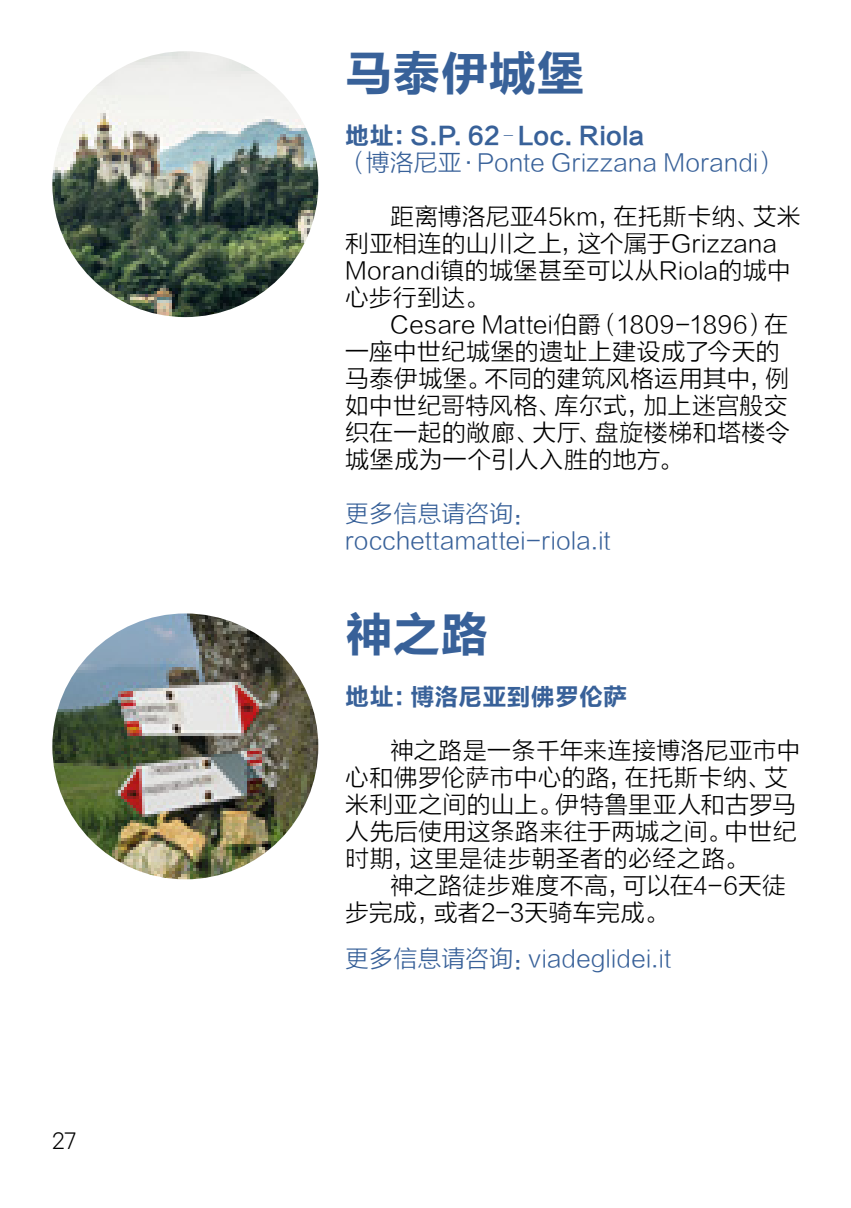
<style>
.page{position:relative;width:851px;height:1208px;background:#fff}
.page>*{position:absolute;margin:0;border:0;box-sizing:border-box;transform-origin:0 0}
.t1{font:48px "FZLTCHK GBK1 0";letter-spacing:-.005em;color:#386199}
.t2{font:300 27px "Calibre";color:#000}
.t3{font:24px/27px "FZLTXHK";letter-spacing:.005em;color:#000}
.t4{font:24px/27px "FZLTXHK";letter-spacing:.005em;color:#386199}
.t5{font:24px "FZLTCHK GBK1 0";letter-spacing:.005em;color:#386199}
</style>
<div class="page">
<img style="left:52px;top:613px;width:266px;height:266px;border-radius:133px">
<img style="left:52px;top:51px;width:266px;height:266px;border-radius:133px">
<p class="t2" style="left:52px;top:1125px;width:25px">27</p>
<h1 class="t1" style="left:345px;top:47px;width:240px">马泰伊城堡</h1>
<p class="t5" style="left:345px;top:122px;width:301px">地址：S.P. 62–Loc. Riola</p>
<p class="t4" style="left:345px;top:149px;width:435px">（博洛尼亚·Ponte Grizzana Morandi）</p>
<p class="t3" style="left:345px;top:203px;width:457px;text-indent:45px">距离博洛尼亚45km，在托斯卡纳、艾米利亚相连的山川之上，这个属于Grizzana<br>Morandi镇的城堡甚至可以从Riola的城中心步行到达。</p>
<p class="t3" style="left:345px;top:311px;width:446px;text-indent:45px">Cesare Mattei伯爵（1809-1896）在一座中世纪城堡的遗址上建设成了今天的马泰伊城堡。不同的建筑风格运用其中，例如中世纪哥特风格、库尔式，加上迷宫般交织在一起的敞廊、大厅、盘旋楼梯和塔楼令城堡成为一个引人入胜的地方。</p>
<p class="t4" style="left:345px;top:500px;width:267px">更多信息请咨询：rocchettamattei-riola.it</p>
<h1 class="t1" style="left:345px;top:608px;width:145px">神之路</h1>
<p class="t5" style="left:345px;top:683px;width:283px">地址：博洛尼亚到佛罗伦萨</p>
<p class="t3" style="left:345px;top:737px;width:456px;text-indent:45px">神之路是一条千年来连接博洛尼亚市中心和佛罗伦萨市中心的路，在托斯卡纳、艾米利亚之间的山上。伊特鲁里亚人和古罗马人先后使用这条路来往于两城之间。中世纪时期，这里是徒步朝圣者的必经之路。</p>
<p class="t3" style="left:345px;top:872px;width:442px;text-indent:45px">神之路徒步难度不高，可以在4-6天徒步完成，或者2-3天骑车完成。</p>
<p class="t4" style="left:345px;top:946px;width:328px">更多信息请咨询：viadeglidei.it</p>
</div>
